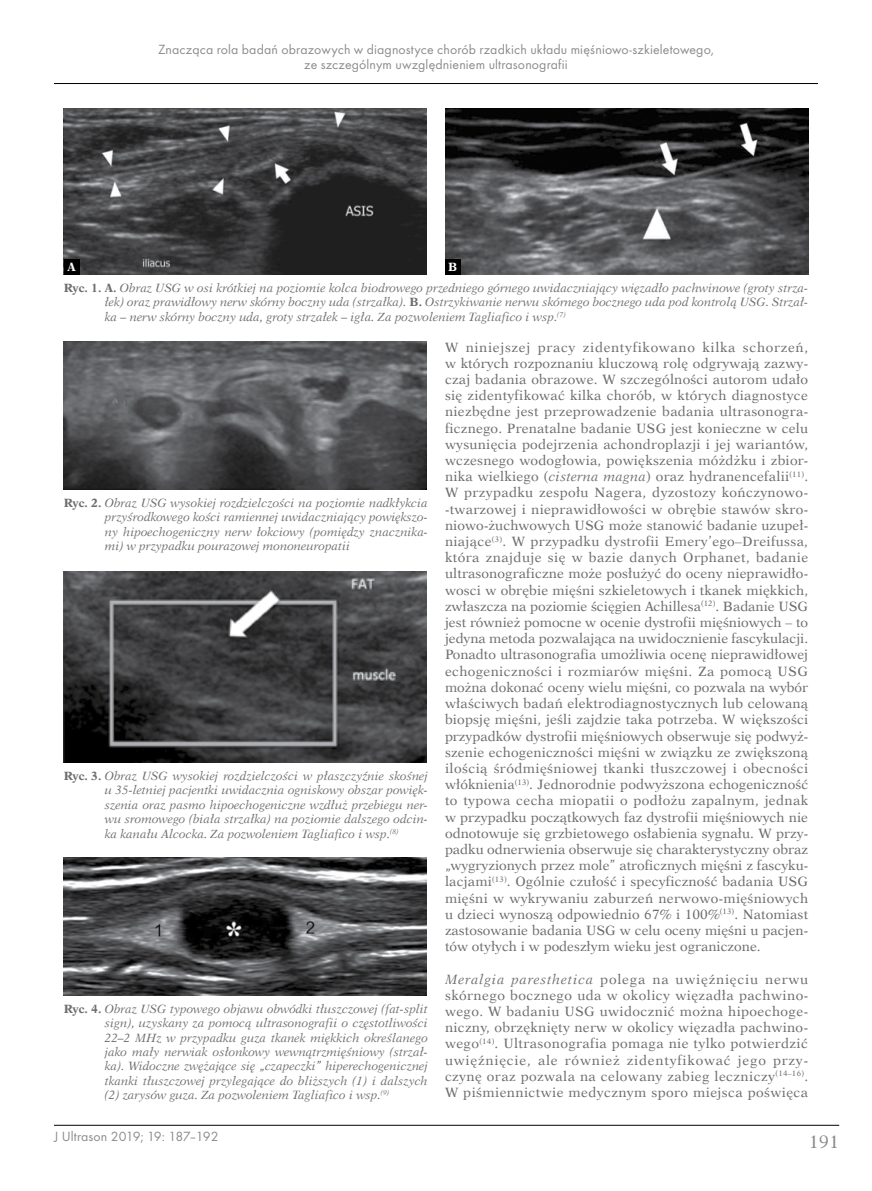
<style>
.page{position:relative;width:872px;height:1191px;background:#fff}
.page>*{position:absolute;margin:0;border:0;box-sizing:border-box;transform-origin:0 0}
.t1{font:18px "Dutch 823 EU Normal";color:#6d6e71}
.t2{font:13.8px/14.4px "Futura TCE";letter-spacing:.01em;color:#6d6e71;text-align:center}
.BPL_-_Body_PL{font:13.5px/16.2px "Dutch 823 EU Normal";letter-spacing:.015em;color:#6d6e71;text-align:justify}
.Normalny{font:12px/14.4px "Dutch 823 EU Italic";color:#6d6e71;text-align:justify}
.Normalny-2{font:12px "Dutch 823 EU Bold";color:#fff}
.s1{font-family:"Dutch 823 EU Bold"}
.s2{font-family:"Dutch 823 EU Italic"}
</style>
<div class="page">
<hr style="left:54px;top:1125px;width:785px;height:1px;background:#000">
<hr style="left:54px;top:83px;width:764px;height:1px;background:#000">
<img style="left:64px;top:108px;width:363px;height:166px">
<img style="left:445px;top:108px;width:363px;height:166px">
<div style="left:64px;top:259px;width:15px;height:15px;background:#000"></div>
<div style="left:445px;top:259px;width:15px;height:15px;background:#000"></div>
<img style="left:64px;top:571px;width:363px;height:191px">
<img style="left:64px;top:858px;width:363px;height:137px">
<img style="left:64px;top:342px;width:363px;height:147px">
<p class="t2" style="left:158px;top:42px;width:557px">Znacząca rola badań obrazowych w diagnostyce chorób rzadkich układu mięśniowo-szkieletowego, ze szczególnym uwzględnieniem ultrasonografii</p>
<p class="Normalny-2" style="left:67px;top:260px;width:10px">A</p>
<p class="Normalny-2" style="left:448px;top:260px;width:11px">B</p>
<p class="Normalny" style="left:105px;top:281px;width:705px;text-indent:-41px"><span class="s1">Ryc. 1. A.</span> Obraz USG w osi krótkiej na poziomie kolca biodrowego przedniego górnego uwidaczniający więzadło pachwinowe (groty strza&shy;łek) oraz prawidłowy nerw skórny boczny uda (strzałka). <span class="s1">B.</span> Ostrzykiwanie nerwu skórnego bocznego uda pod kontrolą USG. Strzał&shy;ka – nerw skórny boczny uda, groty strzałek – igła. Za pozwoleniem Tagliafico i wsp.<sup>(7)</sup></p>
<p class="Normalny" style="left:105px;top:495px;width:324px;text-indent:-41px"><span class="s1">Ryc. 2.</span> Obraz USG wysokiej rozdzielczości na poziomie nadkłykcia przyśrodkowego kości ramiennej uwidaczniający powiększo&shy;ny hipoechogeniczny nerw łokciowy (pomiędzy znacznika&shy;mi) w przypadku pourazowej mononeuropatii</p>
<p class="Normalny" style="left:105px;top:768px;width:324px;text-indent:-41px"><span class="s1">Ryc. 3.</span> Obraz USG wysokiej rozdzielczości w płaszczyźnie skośnej u 35-letniej pacjentki uwidacznia ogniskowy obszar powięk&shy;szenia oraz pasmo hipoechogeniczne wzdłuż przebiegu ner&shy;wu sromowego (biała strzałka) na poziomie dalszego odcin&shy;ka kanału Alcocka. Za pozwoleniem Tagliafico i wsp.<sup>(8)</sup></p>
<p class="Normalny" style="left:105px;top:1001px;width:324px;text-indent:-41px"><span class="s1">Ryc. 4.</span> Obraz USG typowego objawu obwódki tłuszczowej (fat-split sign), uzyskany za pomocą ultrasonografii o częstotliwości 22–2 MHz w przypadku guza tkanek miękkich określanego jako mały nerwiak osłonkowy wewnątrzmięśniowy (strzał&shy;ka). Widoczne zwężające się „czapeczki” hiperechogenicznej tkanki tłuszczowej przylegające do bliższych (1) i dalszych (2) zarysów guza. Za pozwoleniem Tagliafico i wsp.<sup>(9)</sup></p>
<p class="t2" style="left:54px;top:1128px;width:166px">J Ultrason 2019; 19: 187–192</p>
<p class="BPL_-_Body_PL" style="left:445px;top:339px;width:365px">W niniejszej pracy zidentyfikowano kilka schorzeń, w których rozpoznaniu kluczową rolę odgrywają zazwy&shy;czaj badania obrazowe. W szczególności autorom udało się zidentyfikować kilka chorób, w których diagnostyce niezbędne jest przeprowadzenie badania ultrasonogra&shy;ficznego. Prenatalne badanie USG jest konieczne w celu wysunięcia podejrzenia achondroplazji i jej wariantów, wczesnego wodogłowia, powiększenia móżdżku i zbior&shy;nika wielkiego (<span class="s2">cisterna magna</span>) oraz hydranencefalii<sup>(11)</sup>.<br>W przypadku zespołu Nagera, dyzostozy kończynowo--twarzowej i nieprawidłowości w obrębie stawów skro&shy;niowo-żuchwowych USG może stanowić badanie uzupeł&shy;niające<sup>(3)</sup>. W przypadku dystrofii Emery’ego–Dreifussa, która znajduje się w bazie danych Orphanet, badanie ultrasonograficzne może posłużyć do oceny nieprawidło&shy;wosci w obrębie mięśni szkieletowych i tkanek miękkich, zwłaszcza na poziomie ścięgien Achillesa<sup>(12)</sup>. Badanie USG jest również pomocne w ocenie dystrofii mięśniowych – to jedyna metoda pozwalająca na uwidocznienie fascykulacji.<br>Ponadto ultrasonografia umożliwia ocenę nieprawidłowej echogeniczności i rozmiarów mięśni. Za pomocą USG można dokonać oceny wielu mięśni, co pozwala na wybór właściwych badań elektrodiagnostycznych lub celowaną biopsję mięśni, jeśli zajdzie taka potrzeba. W większości przypadków dystrofii mięśniowych obserwuje się podwyż&shy;szenie echogeniczności mięśni w związku ze zwiększoną ilością śródmięśniowej tkanki tłuszczowej i obecności włóknienia<sup>(13)</sup>. Jednorodnie podwyższona echogeniczność to typowa cecha miopatii o podłożu zapalnym, jednak w przypadku początkowych faz dystrofii mięśniowych nie odnotowuje się grzbietowego osłabienia sygnału. W przy&shy;padku odnerwienia obserwuje się charakterystyczny obraz „wygryzionych przez mole” atroficznych mięśni z fascyku&shy;lacjami<sup>(13)</sup>. Ogólnie czułość i specyficzność badania USG mięśni w wykrywaniu zaburzeń nerwowo-mięśniowych u dzieci wynoszą odpowiednio 67% i 100%<sup>(13)</sup>. Natomiast zastosowanie badania USG w celu oceny mięśni u pacjen&shy;tów otyłych i w podeszłym wieku jest ograniczone.</p>
<p class="BPL_-_Body_PL" style="left:445px;top:971px;width:365px"><span class="s2">Meralgia paresthetica</span> polega na uwięźnięciu nerwu skórnego bocznego uda w okolicy więzadła pachwino&shy;wego. W badaniu USG uwidocznić można hipoechoge&shy;niczny, obrzęknięty nerw w okolicy więzadła pachwino&shy;wego<sup>(14)</sup>. Ultrasonografia pomaga nie tylko potwierdzić uwięźnięcie, ale również zidentyfikować jego przy&shy;czynę oraz pozwala na celowany zabieg leczniczy<sup>(14–16)</sup>.<br>W piśmiennictwie medycznym sporo miejsca poświęca</p>
<h1 class="t1" style="left:808px;top:1131px;width:32px">191</h1>
</div>
